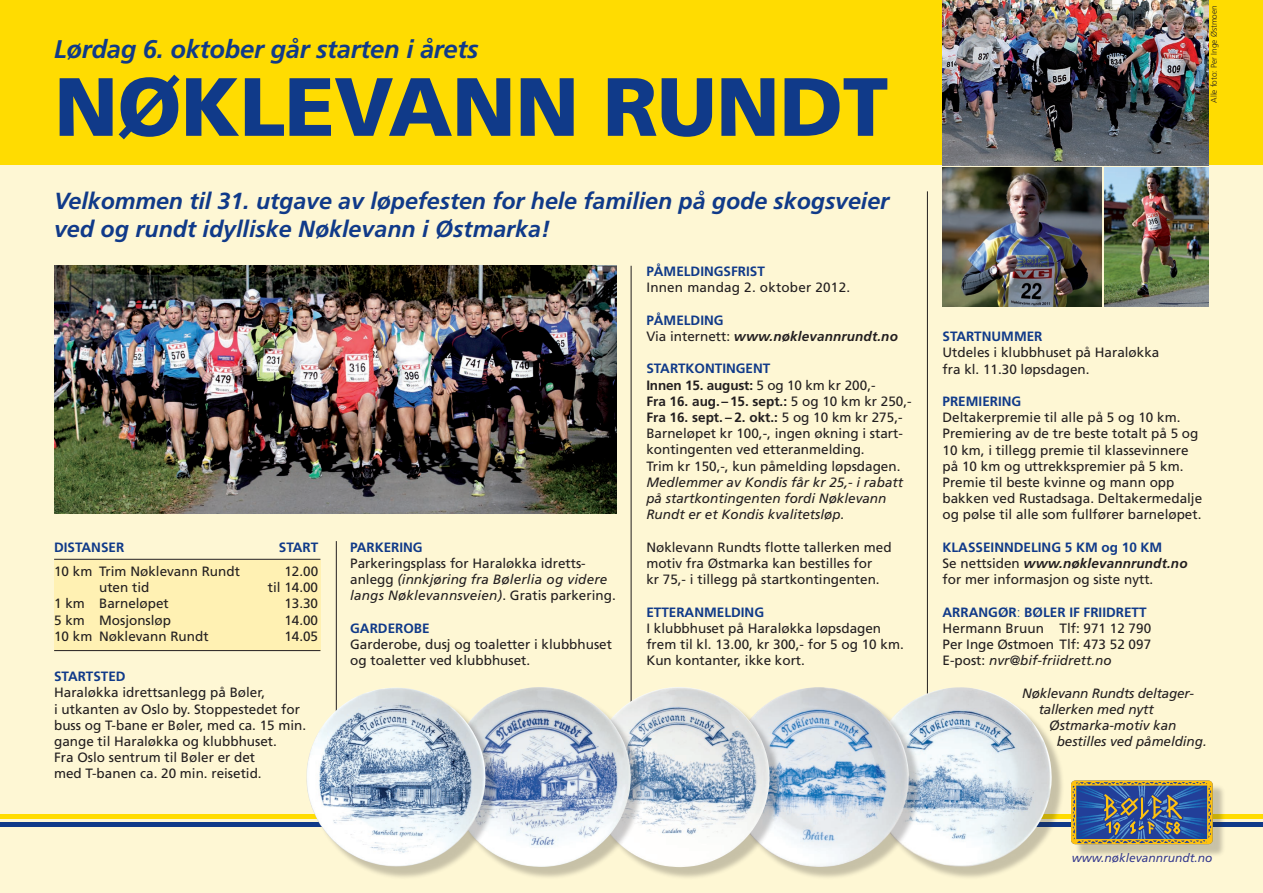
<style>
.page{position:relative;width:1263px;height:893px;background:#fff}
.page>*{position:absolute;margin:0;border:0;box-sizing:border-box;transform-origin:0 0}
.t1{font:900 82.5px "Frutiger";color:#103a89}
.t2{font:italic 700 25.5px "Frutiger";letter-spacing:-.01em;color:#103a89}
.t3{font:italic 700 23.25px/27.9px "Frutiger";letter-spacing:-.005em;color:#103a89}
.t4{font:13.5px/16.2px "Frutiger";color:#231f20}
.t5{font:italic 13.5px/16.2px "Frutiger";color:#231f20}
.t6{font:700 13.5px "Frutiger";color:#103a89}
.t7{font:italic 700 13.5px/16.2px "Frutiger";letter-spacing:.01em;color:#231f20}
.t8{font:italic 12px "Frutiger";color:#373c8f}
.t9{font:300 8.25px "Frutiger";color:#231f20}
.s1{font-style:italic}
.s2{font-style:normal;color:#103a89}
.s3{font-weight:400;font-style:normal}
.s4{font-weight:700;color:#103a89}
.s5{font-weight:700}
.s6{font-weight:700;font-style:italic}
.s7{font-weight:300}
</style>
<div class="page">
<div style="left:0;top:160px;width:1263px;height:733px;background:#fef7d4"></div>
<hr style="left:927px;top:191px;width:1px;height:551px;background:#231f20">
<div style="left:0;top:0;width:1263px;height:165px;background:#ffdc01"></div>
<img style="left:54px;top:266px;width:563px;height:248px">
<hr style="left:0;top:823px;width:1263px;height:4px;background:#103a89">
<div style="left:0;top:814px;width:1263px;height:5px;background:#ffdc01"></div>
<div style="left:1074px;top:784px;width:152px;height:74px;background:#231f20;opacity:.25"></div>
<svg style="left:1071px;top:780px;width:142px;height:67px;background:#67717c"></svg>
<div style="left:54px;top:560px;width:266px;height:91px;background:#fff1b3"></div>
<hr style="left:54px;top:559px;width:266px;height:1px;background:#231f20">
<hr style="left:54px;top:650px;width:266px;height:1px;background:#231f20">
<hr style="left:336px;top:541px;width:1px;height:241px;background:#231f20">
<hr style="left:631px;top:266px;width:1px;height:521px;background:#231f20">
<div style="left:873px;top:690px;width:193px;height:190px;background:#231f20;opacity:.25"></div>
<img style="left:923px;top:687px;width:129px;height:180px">
<div style="left:732px;top:690px;width:191px;height:191px;background:#231f20;opacity:.25"></div>
<img style="left:783px;top:687px;width:126px;height:181px">
<div style="left:593px;top:690px;width:190px;height:191px;background:#231f20;opacity:.25"></div>
<img style="left:631px;top:687px;width:138px;height:180px">
<div style="left:453px;top:690px;width:192px;height:191px;background:#231f20;opacity:.25"></div>
<img style="left:486px;top:687px;width:145px;height:180px">
<div style="left:310px;top:691px;width:190px;height:189px;background:#231f20;opacity:.25"></div>
<img style="left:306px;top:687px;width:180px;height:180px">
<img style="left:943px;top:0;width:266px;height:165px">
<img style="left:943px;top:168px;width:158px;height:138px">
<img style="left:1104px;top:168px;width:105px;height:138px">
<h2 class="t2" style="left:54px;top:34px;width:426px">Lørdag 6. oktober går starten i årets</h2>
<h1 class="t1" style="left:54px;top:57px;width:122px">NØKLEVANN</h1>
<h1 class="t1" style="left:603px;top:57px;width:112px">RUNDT</h1>
<h3 class="t3" style="left:54px;top:187px;width:837px">Velkommen til 31. utgave av løpefesten for hele familien på gode skogsveier ved og rundt idylliske Nøklevann i Østmarka!</h3>
<p class="t6" style="left:54px;top:539px;width:63px">Distanser</p>
<p class="t6" style="left:279px;top:539px;width:40px">START</p>
<p class="t4" style="left:54px;top:563px;width:187px">10 km Trim Nøklevann Rundt</p>
<p class="t4" style="left:284px;top:563px;width:35px">12.00</p>
<p class="t4" style="left:99px;top:579px;width:52px">uten tid</p>
<p class="t4" style="left:268px;top:579px;width:52px">til 14.00</p>
<p class="t4" style="left:54px;top:595px;width:116px">1 km Barneløpet</p>
<p class="t4" style="left:284px;top:595px;width:35px">13.30</p>
<p class="t4" style="left:54px;top:612px;width:118px">5 km Mosjonsløp</p>
<p class="t4" style="left:284px;top:612px;width:35px">14.00</p>
<p class="t4" style="left:54px;top:628px;width:156px">10 km Nøklevann Rundt</p>
<p class="t4" style="left:284px;top:628px;width:35px">14.05</p>
<p class="t6" style="left:54px;top:669px;width:73px">STARTSTED</p>
<p class="t4" style="left:54px;top:684px;width:254px">Haraløkka idrettsanlegg på Bøler,<br>i utkanten av Oslo by. Stoppestedet for buss og T-bane er Bøler, med ca. 15 min. gange til Haraløkka og klubbhuset.<br>Fra Oslo sentrum til Bøler er det<br>med T-banen ca. 20 min. reisetid.</p>
<p class="t6" style="left:350px;top:539px;width:74px">PARKERING</p>
<p class="t4" style="left:350px;top:555px;width:267px">Parkeringsplass for Haraløkka idretts&shy;anlegg <span class="s1">(innkjøring fra Bølerlia og videre langs Nøklevannsveien)</span>. Gratis parkering.</p>
<p class="t6" style="left:350px;top:620px;width:81px">GARDEROBE</p>
<p class="t4" style="left:350px;top:636px;width:263px">Garderobe, dusj og toaletter i klubbhuset og toaletter ved klubbhuset.</p>
<p class="t6" style="left:646px;top:264px;width:112px">PÅMELDINGSFRIST</p>
<p class="t4" style="left:646px;top:280px;width:205px">Innen mandag 2. oktober 2012.</p>
<p class="t7" style="left:646px;top:312px;width:253px"><span class="s2">PÅMELDING<br></span><span class="s3">Via internett:</span> www.nøklevannrundt.no</p>
<p class="t4" style="left:646px;top:361px;width:267px"><span class="s4">STARTKONTINGENT<br></span><span class="s5">Innen 15. august:</span> 5 og 10 km kr 200,-<br><span class="s5">Fra 16. aug. –15. sept.:</span> 5 og 10 km kr 250,- <span class="s5">Fra 16. sept. – 2. okt.:</span> 5 og 10 km kr 275,- Barneløpet kr 100,-, ingen økning i start&shy;kontingenten ved etteranmelding.<br>Trim kr 150,-, kun påmelding løpsdagen.</p>
<p class="t5" style="left:646px;top:474px;width:258px">Medlemmer av Kondis får kr 25,- i rabatt på startkontingenten fordi Nøklevann<br>Rundt er et Kondis kvalitetsløp.</p>
<p class="t4" style="left:646px;top:539px;width:247px">Nøklevann Rundts flotte tallerken med motiv fra Østmarka kan bestilles for<br>kr 75,- i tillegg på startkontingenten.</p>
<p class="t6" style="left:646px;top:604px;width:119px">ETTERANMELDING</p>
<p class="t4" style="left:646px;top:620px;width:259px">I klubbhuset på Haraløkka løpsdagen frem til kl. 13.00, kr 300,- for 5 og 10 km.<br>Kun kontanter, ikke kort.</p>
<p class="t9" style="left:1209px;top:103px;width:99px;rotate:-90deg">Alle foto: Per Inge Østmoen</p>
<p class="t6" style="left:942px;top:328px;width:101px">STARTNUMMER</p>
<p class="t4" style="left:942px;top:344px;width:218px">Utdeles i klubbhuset på Haraløkka fra kl. 11.30 løpsdagen.</p>
<p class="t6" style="left:942px;top:393px;width:80px">PREMIERING</p>
<p class="t4" style="left:942px;top:409px;width:261px">Deltakerpremie til alle på 5 og 10 km.<br>Premiering av de tre beste totalt på 5 og 10 km, i tillegg premie til klassevinnere på 10 km og uttrekkspremier på 5 km.<br>Premie til beste kvinne og mann opp bakken ved Rustadsaga. Deltakermedalje og pølse til alle som fullfører barneløpet.</p>
<p class="t4" style="left:942px;top:539px;width:247px"><span class="s4">KLASSEINNDELING 5 KM og 10 KM<br></span>Se nettsiden <span class="s6">www.nøklevannrundt.no </span>for mer informasjon og siste nytt.</p>
<p class="t6" style="left:942px;top:604px;width:100px">ARRANGØR<span class="s7">:</span> Bøler</p>
<p class="t6" style="left:1069px;top:604px;width:29px">IF Friidre</p>
<p class="t6" style="left:1131px;top:604px;width:17px">tt</p>
<p class="t4" style="left:942px;top:620px;width:210px;text-align:justify">Hermann Bruun Tlf: 971 12 790<br>Per Inge Østmoen Tlf: 473 52 097<br>E-post: <span class="s1">nvr@bif-friidrett.no</span></p>
<p class="t5" style="left:1039px;top:685px;width:157px;text-indent:-16px">Nøklevann Rundts deltager&shy;tallerken med nytt</p>
<p class="t5" style="left:1057px;top:717px;width:151px;text-indent:-8px">Østmarka-motiv kan bestilles ved påmelding.</p>
<p class="t8" style="left:1072px;top:851px;width:142px">www.nøklevannrundt.no</p>
</div>
